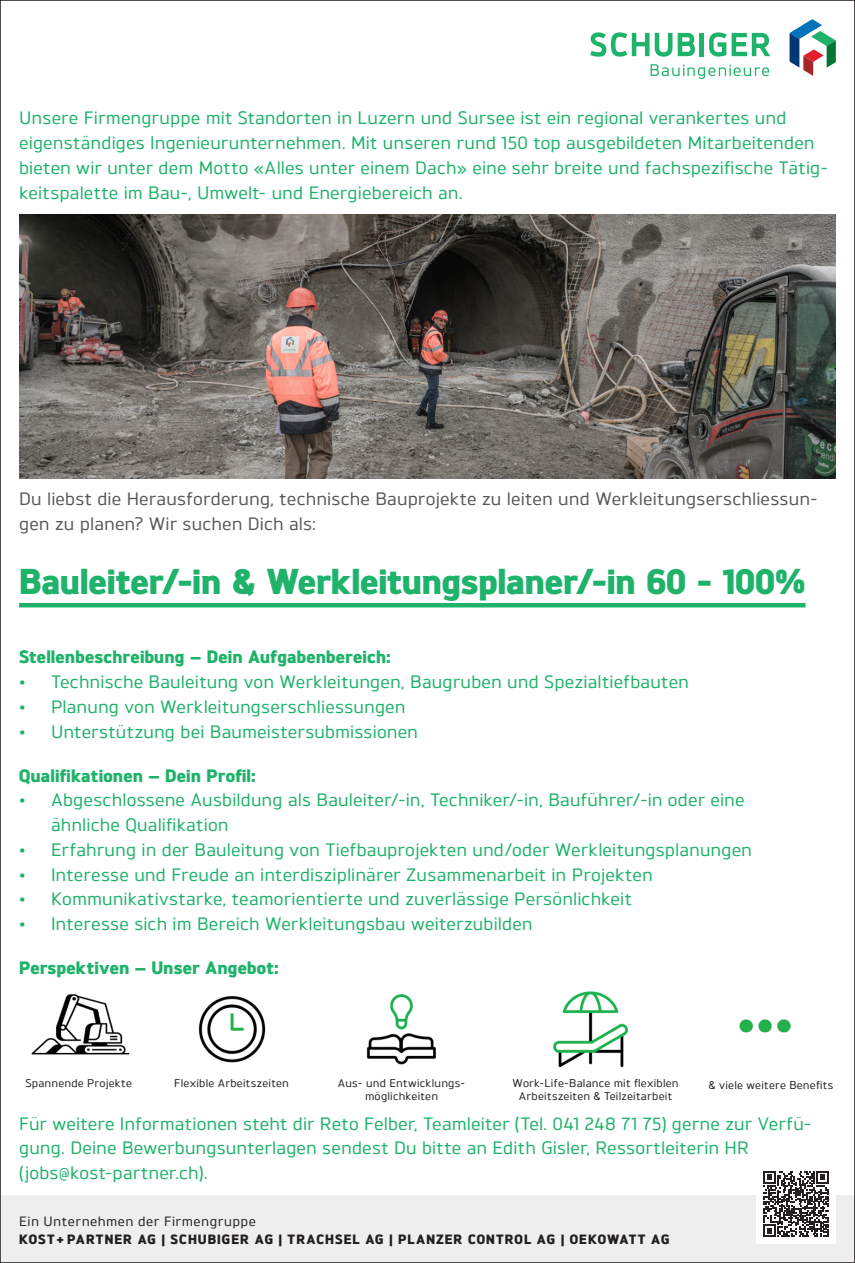
<style>
.page{position:relative;width:855px;height:1263px;background:#fff}
.page>*{position:absolute;margin:0;border:0;box-sizing:border-box;transform-origin:0 0}
.Stellentitel{font:800 36px "Brokman";letter-spacing:-.01em;color:#1eb26a}
.Body{font:500 18px/24.8px "Brokman";letter-spacing:.01em;color:#1eb26a}
.Bilduntertitel{font:500 18px/24.8px "Brokman";letter-spacing:.01em;color:#57585a}
.Untertitel{font:800 18px "Brokman";letter-spacing:.01em;color:#1eb26a}
.t1{font:800 13.5px "Brokman";letter-spacing:.075em;color:#231f20}
.t2{font:500 13.5px "Brokman";letter-spacing:.04em;color:#231f20}
.Perspektiven_Icons{font:500 11.25px "Brokman";letter-spacing:.02em;color:#231f20}
</style>
<div class="page">
<hr style="left:19px;top:603px;width:786px;height:4px;background:#1eb26a">
<div style="left:0;top:1195px;width:855px;height:67px;background:#eeeeef"></div>
<div style="left:756px;top:1164px;width:80px;height:80px;background:#fff"></div>
<svg style="left:763px;top:1171px;width:65px;height:66px"></svg>
<img style="left:198px;top:996px;width:68px;height:67px">
<img style="left:366px;top:993px;width:70px;height:72px">
<img style="left:553px;top:991px;width:75px;height:77px">
<img style="left:31px;top:994px;width:99px;height:61px">
<img style="left:739px;top:1019px;width:52px;height:14px">
<svg style="left:650px;top:64px;width:119px;height:15px"></svg>
<svg style="left:789px;top:19px;width:47px;height:57px"></svg>
<svg style="left:590px;top:32px;width:105px;height:25px"></svg>
<div style="left:699px;top:33px;width:5px;height:23px;background:#1eb26a"></div>
<svg style="left:709px;top:32px;width:61px;height:25px"></svg>
<img style="left:19px;top:214px;width:817px;height:265px">
<p class="Body" style="left:19px;top:105px;width:810px">Unsere Firmengruppe mit Standorten in Luzern und Sursee ist ein regional verankertes und eigenständiges Ingenieurunternehmen. Mit unseren rund 150 top ausgebildeten Mitarbeitenden bieten wir unter dem Motto «Alles unter einem Dach» eine sehr breite und fachspezifische Tätig&shy;keitspalette im Bau-, Umwelt- und Energiebereich an.</p>
<p class="Bilduntertitel" style="left:19px;top:486px;width:800px">Du liebst die Herausforderung, technische Bauprojekte zu leiten und Werkleitungserschliessun&shy;gen zu planen? Wir suchen Dich als:</p>
<p class="Stellentitel" style="left:19px;top:555px;width:788px">Bauleiter/-in &amp; Werkleitungsplaner/-in 60 - 100%</p>
<p class="Untertitel" style="left:19px;top:644px;width:373px">Stellenbeschreibung — Dein Aufgabenbereich:</p>
<p class="Body" style="left:19px;top:669px;width:671px">• Technische Bauleitung von Werkleitungen, Baugruben und Spezialtiefbauten</p>
<p class="Body" style="left:19px;top:693px;width:388px">• Planung von Werkleitungserschliessungen</p>
<p class="Body" style="left:19px;top:718px;width:400px">• Unterstützung bei Baumeistersubmissionen</p>
<p class="Untertitel" style="left:19px;top:762px;width:238px">Qualifikationen — Dein Profil:</p>
<p class="Body" style="left:51px;top:787px;width:695px;text-indent:-32px">• Abgeschlossene Ausbildung als Bauleiter/-in, Techniker/-in, Bauführer/-in oder eine ähnliche Qualifikation</p>
<p class="Body" style="left:19px;top:836px;width:734px">• Erfahrung in der Bauleitung von Tiefbauprojekten und/oder Werkleitungsplanungen</p>
<p class="Body" style="left:19px;top:861px;width:635px">• Interesse und Freude an interdisziplinärer Zusammenarbeit in Projekten</p>
<p class="Body" style="left:19px;top:886px;width:614px">• Kommunikativstarke, teamorientierte und zuverlässige Persönlichkeit</p>
<p class="Body" style="left:19px;top:911px;width:515px">• Interesse sich im Bereich Werkleitungsbau weiterzubilden</p>
<p class="Untertitel" style="left:19px;top:955px;width:261px">Perspektiven — Unser Angebot:</p>
<p class="Perspektiven_Icons" style="left:25px;top:1076px;width:108px">Spannende Projekte</p>
<p class="Perspektiven_Icons" style="left:708px;top:1077px;width:126px">&amp; viele weitere Benefits</p>
<p class="Perspektiven_Icons" style="left:512px;top:1076px;width:167px">Work-Life-Balance mit flexiblen</p>
<p class="Perspektiven_Icons" style="left:519px;top:1088px;width:155px">Arbeitszeiten &amp; Teilzeitarbeit</p>
<p class="Perspektiven_Icons" style="left:174px;top:1076px;width:116px">Flexible Arbeitszeiten</p>
<p class="Perspektiven_Icons" style="left:338px;top:1076px;width:129px">Aus- und Entwicklungs-</p>
<p class="Perspektiven_Icons" style="left:365px;top:1088px;width:74px">möglichkeiten</p>
<p class="Body" style="left:19px;top:1110px;width:794px">Für weitere Informationen steht dir Reto Felber, Teamleiter (Tel. 041 248 71 75) gerne zur Verfü&shy;gung. Deine Bewerbungsunterlagen sendest Du bitte an Edith Gisler, Ressortleiterin HR (jobs@kost-partner.ch).</p>
<p class="t2" style="left:19px;top:1212px;width:238px">Ein Unternehmen der Firmengruppe</p>
<p class="t1" style="left:19px;top:1229px;width:652px">KOST+ PARTNER AG | SCHUBIGER AG | TRACHSEL AG | PLANZER CONTROL AG | OEKOWATT AG</p>
</div>
